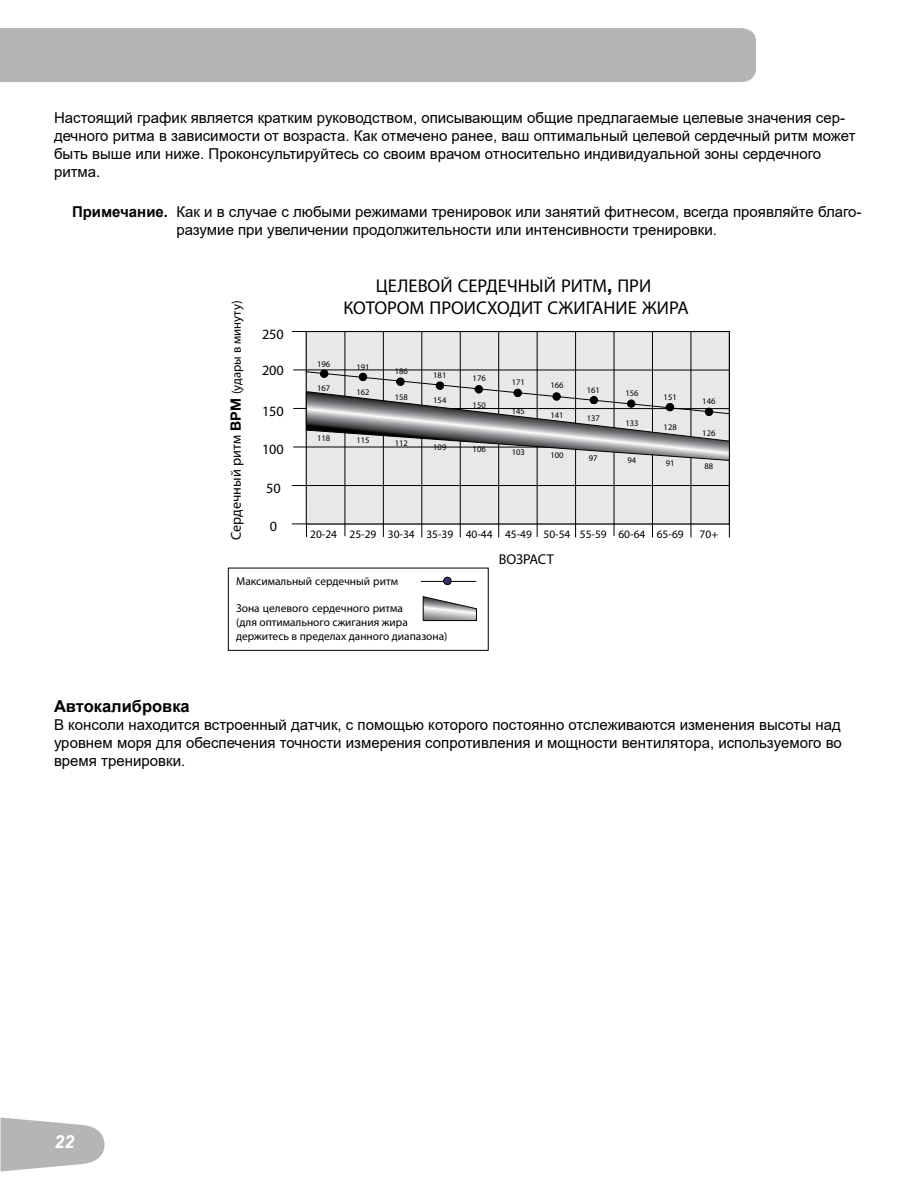
<style>
.page{position:relative;width:918px;height:1188px;background:#fff}
.page>*{position:absolute;margin:0;border:0;box-sizing:border-box;transform-origin:0 0}
.t1{font:18.6px "Myriad Pro";color:#000}
.t2{font:italic 700 18px "Arial";color:#fff}
.t3{font:700 16.5px "Arial";color:#000}
.t4{font:15px/18px "Arial";color:#000}
.t5{font:14.25px "Helvetica Neue";color:#000}
.t6{font:14.25px "Myriad Pro";letter-spacing:-.01em;color:#000}
.t7{font:italic 12.9px "Helvetica Neue";color:#000}
.t8{font:italic 11.4px/13.6px "Helvetica Neue";color:#000}
.t9{font:11.4px "Helvetica Neue";color:#000}
.t10{font:11.4px "Myriad Pro";color:#000}
.t11{font:8.55px "Helvetica Neue";color:#000}
.s1{font-weight:700}
.s2{font-family:"Myriad Pro";font-style:normal;font-size:14.25px}
.s3{font-weight:700;font-style:normal;font-size:14.25px}
.s4{font-family:"Helvetica Neue";font-weight:700}
</style>
<div class="page">
<div style="left:0;top:28px;width:756px;height:54px;background:#b4b5b5"></div>
<svg style="left:0;top:1118px;width:105px;height:54px"></svg>
<hr style="left:306px;top:332px;width:1px;height:205px;background:#000">
<hr style="left:292px;top:524px;width:437px;height:1px;background:#000">
<div style="left:306px;top:332px;width:423px;height:192px;background:#e7e8e9"></div>
<hr style="left:292px;top:331px;width:437px;height:1px;background:#000">
<hr style="left:292px;top:485px;width:437px;height:1px;background:#000">
<hr style="left:691px;top:332px;width:1px;height:205px;background:#000">
<hr style="left:729px;top:333px;width:1px;height:204px;background:#000">
<hr style="left:652px;top:332px;width:1px;height:205px;background:#000">
<hr style="left:575px;top:332px;width:1px;height:205px;background:#000">
<hr style="left:422px;top:332px;width:1px;height:205px;background:#000">
<hr style="left:383px;top:332px;width:1px;height:205px;background:#000">
<hr style="left:460px;top:332px;width:1px;height:205px;background:#000">
<hr style="left:614px;top:332px;width:1px;height:204px;background:#000">
<hr style="left:293px;top:447px;width:436px;height:1px;background:#000">
<hr style="left:293px;top:370px;width:436px;height:1px;background:#000">
<hr style="left:345px;top:331px;width:1px;height:205px;background:#000">
<hr style="left:293px;top:408px;width:436px;height:1px;background:#000">
<hr style="left:421px;top:581px;width:55px;height:1px;background:#000">
<svg style="left:443px;top:576px;width:9px;height:9px"></svg>
<hr style="left:498px;top:332px;width:1px;height:205px;background:#000">
<hr style="left:537px;top:331px;width:1px;height:206px;background:#000">
<svg style="left:306px;top:369px;width:424px;height:92px"></svg>
<svg style="left:422px;top:596px;width:55px;height:25px"></svg>
<div style="left:228px;top:568px;width:261px;height:83px;border:1px solid #000"></div>
<p class="t4" style="left:54px;top:109px;width:803px">Настоящий график является кратким руководством, описывающим общие предлагаемые целевые значения сер&shy;дечного ритма в зависимости от возраста. Как отмечено ранее, ваш оптимальный целевой сердечный ритм может быть выше или ниже. Проконсультируйтесь со своим врачом относительно индивидуальной зоны сердечного ритма.</p>
<p class="t4" style="left:176px;top:202px;width:687px;text-indent:-104px"><span class="s1">Примечание.</span> Как и в случае с любыми режимами тренировок или занятий фитнесом, всегда проявляйте благо&shy;разумие при увеличении продолжительности или интенсивности тренировки.</p>
<p class="t7" style="left:229px;top:540px;width:240px;rotate:-90deg"><span class="s2">Сердечный ритм</span> <span class="s3">BPM</span> (удары в минуту)</p>
<p class="t5" style="left:262px;top:326px;width:23px">250</p>
<p class="t5" style="left:262px;top:361px;width:23px">200</p>
<p class="t5" style="left:262px;top:402px;width:23px">150</p>
<p class="t5" style="left:262px;top:441px;width:23px">100</p>
<p class="t5" style="left:266px;top:479px;width:16px">50</p>
<p class="t5" style="left:270px;top:518px;width:9px">0</p>
<p class="t1" style="left:376px;top:275px;width:277px">ЦЕЛЕВОЙ СЕРДЕЧНЫЙ РИТМ<span class="s4">,</span> ПРИ</p>
<p class="t1" style="left:344px;top:296px;width:347px">КОТОРОМ ПРОИСХОДИТ СЖИГАНИЕ ЖИРА</p>
<p class="t11" style="left:317px;top:359px;width:15px">196</p>
<p class="t11" style="left:317px;top:383px;width:15px">167</p>
<p class="t11" style="left:356px;top:362px;width:15px">191</p>
<p class="t11" style="left:356px;top:387px;width:15px">162</p>
<p class="t11" style="left:317px;top:433px;width:15px">118</p>
<p class="t11" style="left:356px;top:435px;width:15px">115</p>
<p class="t11" style="left:395px;top:366px;width:15px">186</p>
<p class="t11" style="left:433px;top:370px;width:15px">181</p>
<p class="t11" style="left:473px;top:373px;width:15px">176</p>
<p class="t11" style="left:395px;top:392px;width:15px">158</p>
<p class="t11" style="left:433px;top:395px;width:15px">154</p>
<p class="t11" style="left:473px;top:400px;width:15px">150</p>
<p class="t11" style="left:395px;top:438px;width:15px">112</p>
<p class="t11" style="left:433px;top:441px;width:15px">109</p>
<p class="t11" style="left:473px;top:443px;width:15px">106</p>
<p class="t11" style="left:512px;top:377px;width:15px">171</p>
<p class="t11" style="left:550px;top:380px;width:15px">166</p>
<p class="t11" style="left:587px;top:385px;width:15px">161</p>
<p class="t11" style="left:625px;top:388px;width:15px">156</p>
<p class="t11" style="left:664px;top:392px;width:15px">151</p>
<p class="t11" style="left:702px;top:396px;width:15px">146</p>
<p class="t11" style="left:512px;top:405px;width:15px">145</p>
<p class="t11" style="left:550px;top:409px;width:15px">141</p>
<p class="t11" style="left:587px;top:413px;width:15px">137</p>
<p class="t11" style="left:625px;top:418px;width:15px">133</p>
<p class="t11" style="left:664px;top:422px;width:15px">128</p>
<p class="t11" style="left:702px;top:427px;width:15px">126</p>
<p class="t11" style="left:512px;top:447px;width:15px">103</p>
<p class="t11" style="left:550px;top:450px;width:15px">100</p>
<p class="t11" style="left:589px;top:453px;width:10px">97</p>
<p class="t11" style="left:628px;top:455px;width:10px">94</p>
<p class="t11" style="left:666px;top:458px;width:10px">91</p>
<p class="t11" style="left:705px;top:461px;width:10px">88</p>
<p class="t9" style="left:310px;top:528px;width:28px">20-24</p>
<p class="t9" style="left:350px;top:528px;width:28px">25-29</p>
<p class="t9" style="left:388px;top:528px;width:297px">30-34 35-39 40-44 45-49 50-54 55-59 60-64 65-69</p>
<p class="t9" style="left:700px;top:528px;width:20px">70+</p>
<p class="t6" style="left:499px;top:551px;width:56px">ВОЗРАСТ</p>
<p class="t10" style="left:236px;top:574px;width:163px">Максимальный сердечный ритм</p>
<p class="t10" style="left:236px;top:601px;width:168px">Зона целевого сердечного ритма</p>
<p class="t8" style="left:236px;top:615px;width:213px">(для оптимального сжигания жира держитесь в пределах данного диапазона)</p>
<p class="t3" style="left:54px;top:694px;width:137px">Автокалибровка</p>
<p class="t4" style="left:54px;top:715px;width:789px;text-align:justify">В консоли находится встроенный датчик, с помощью которого постоянно отслеживаются изменения высоты над уровнем моря для обеспечения точности измерения сопротивления и мощности вентилятора, используемого во время тренировки.</p>
<p class="t2" style="left:54px;top:1130px;width:22px">22</p>
</div>
